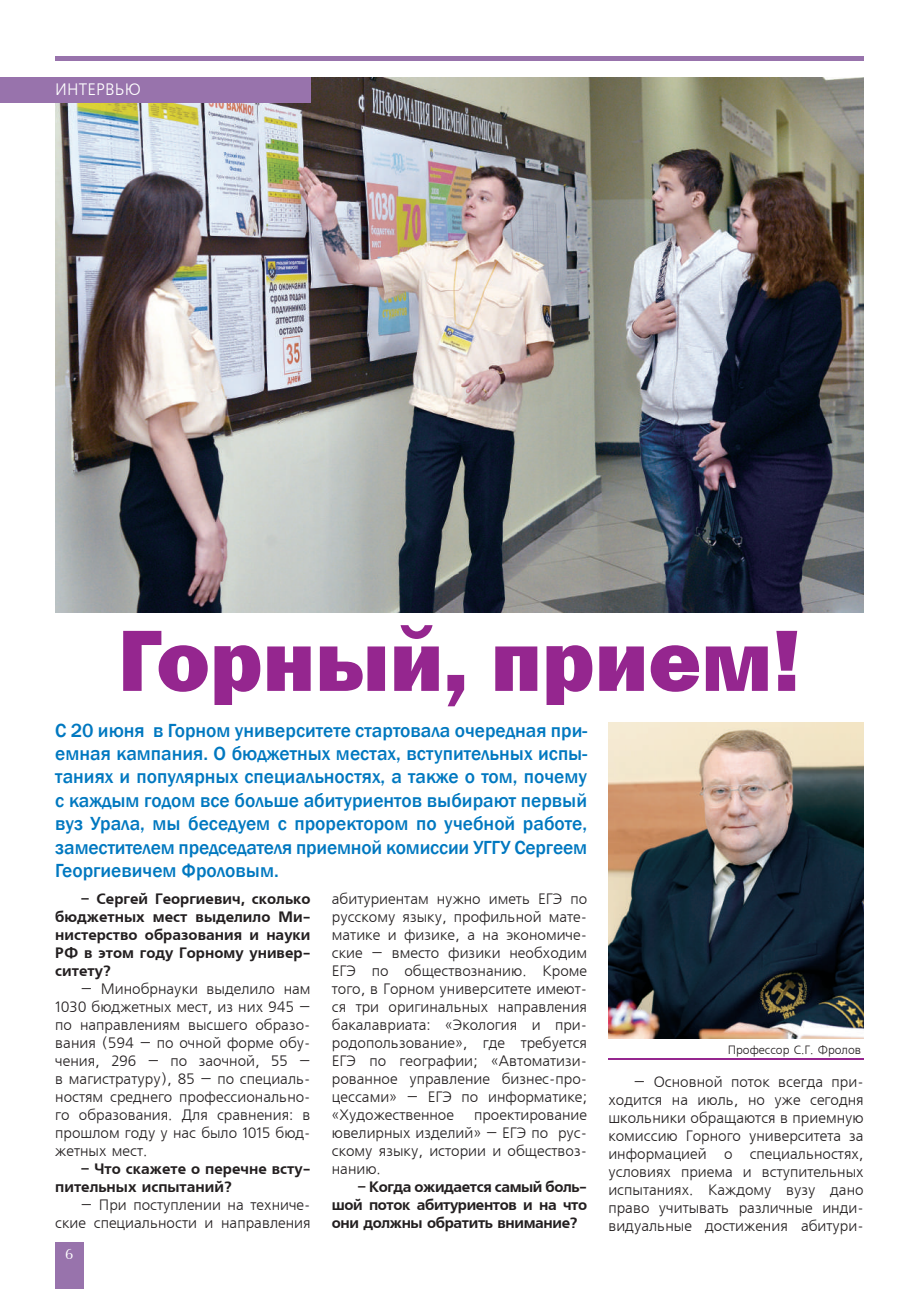
<style>
.page{position:relative;width:919px;height:1289px;background:#fff}
.page>*{position:absolute;margin:0;border:0;box-sizing:border-box;transform-origin:0 0}
.t1{font:800 90px "Franklin Gothic";color:#95268f}
.t2{font:500 19.5px/23.4px "Franklin Gothic";letter-spacing:-.01em;color:#0078c0;text-align:justify}
.t3{font:16.5px "Free Set CTT";letter-spacing:.01em;color:#fff}
.t4{font:15px/18px "Free Set CTT";color:#231f20;text-align:justify}
.t5{font:15px/18px "AXP Free Set C Bold";color:#231f20;text-align:justify}
.t6{font:15px "AG Opus";color:#fff}
.t7{font:12px "Free Set CTT";color:#231f20}
</style>
<div class="page">
<div style="left:55px;top:1242px;width:28px;height:46px;background:#9873ac"></div>
<hr style="left:55px;top:56px;width:808px;height:4px;background:#9873ac">
<img style="left:608px;top:722px;width:255px;height:316px">
<hr style="left:608px;top:1058px;width:255px;height:1px;background:#95268f">
<img style="left:55px;top:78px;width:808px;height:534px">
<div style="left:0;top:78px;width:310px;height:25px;background:#9873ac"></div>
<p class="t3" style="left:55px;top:81px;width:87px">ИНТЕРВЬЮ</p>
<h1 class="t1" style="left:118px;top:602px;width:684px">Горный, прием!</h1>
<p class="t2" style="left:55px;top:718px;width:533px">С 20 июня в Горном университете стартовала очередная при&shy;емная кампания. О бюджетных местах, вступительных испы&shy;таниях и популярных специальностях, а также о том, почему с каждым годом все больше абитуриентов выбирают первый вуз Урала, мы беседуем с проректором по учебной работе, заместителем председателя приемной комиссии УГГУ Сергеем Георгиевичем Фроловым.</p>
<p class="t4" style="left:332px;top:890px;width:257px">абитуриентам нужно иметь ЕГЭ по русскому языку, профильной мате&shy;матике и физике, а на экономиче&shy;ские – вместо физики необходим ЕГЭ по обществознанию. Кроме того, в Горном университете имеют&shy;ся три оригинальных направления бакалавриата: «Экология и при&shy;родопользование», где требуется ЕГЭ по географии; «Автоматизи&shy;рованное управление бизнес-про&shy;цессами» – ЕГЭ по информатике; «Художественное</p>
<p class="t5" style="left:55px;top:890px;width:257px;text-indent:26px">– Сергей Георгиевич, сколько бюджетных мест выделило Ми&shy;нистерство образования и науки РФ в этом году Горному универ&shy;ситету?</p>
<p class="t4" style="left:55px;top:980px;width:257px;text-indent:26px">– Минобрнауки выделило нам 1030 бюджетных мест, из них 945 – по направлениям высшего образо&shy;вания (594 – по очной форме обу&shy;чения, 296 – по заочной, 55 – в магистратуру), 85 – по специаль&shy;ностям среднего профессионально&shy;го образования. Для сравнения: в прошлом году у нас было 1015 бюд&shy;жетных мест.</p>
<p class="t5" style="left:55px;top:1160px;width:257px;text-indent:26px">– Что скажете о перечне всту&shy;пительных испытаний?</p>
<p class="t4" style="left:55px;top:1196px;width:257px;text-align:right">– При поступлении на техниче&shy;ские специальности и направления</p>
<p class="t7" style="left:727px;top:1043px;width:135px">Профессор С.Г. Фролов</p>
<p class="t4" style="left:608px;top:1073px;width:257px;text-indent:26px">– Основной поток всегда при&shy;ходится на июль, но уже сегодня школьники обращаются в приемную комиссию Горного университета за информацией о специальностях, условиях приема и вступительных испытаниях. Каждому вузу дано право учитывать различные инди&shy;видуальные достижения абитури-</p>
<p class="t4" style="left:332px;top:1106px;width:257px;text-indent:142px">проектирование ювелирных изделий» – ЕГЭ по рус&shy;скому языку, истории и обществоз&shy;нанию.</p>
<p class="t5" style="left:332px;top:1178px;width:257px;text-indent:26px">– Когда ожидается самый боль&shy;шой поток абитуриентов и на что они должны обратить внимание?</p>
<p class="t6" style="left:65px;top:1246px;width:10px">6</p>
</div>
